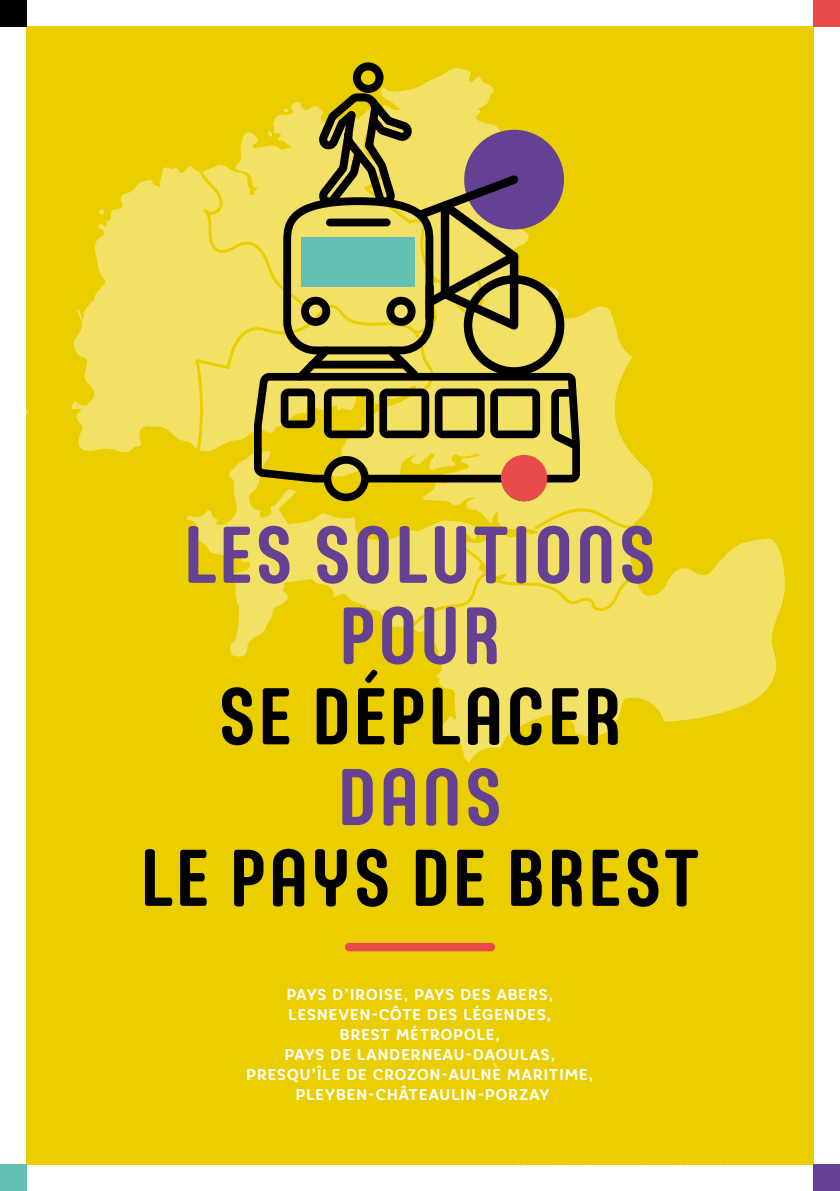
<style>
.page{position:relative;width:840px;height:1191px;background:#fff}
.page>*{position:absolute;margin:0;border:0;box-sizing:border-box;transform-origin:0 0}
.t1{font:700 79.8px "Core Mellow 67 Cn";letter-spacing:.03em;color:#000}
.t2{font:700 79.8px/80.8px "Core Mellow 67 Cn";letter-spacing:.03em;color:#644193;text-align:center}
.t3{font:700 15.6px/20px "Core Rhino 65";letter-spacing:.03em;color:#fff;text-align:center}
</style>
<div class="page">
<div style="left:26px;top:26px;width:787px;height:1138px;background:#eace00"></div>
<svg style="left:492px;top:1062px;width:5px;height:6px"></svg>
<svg style="left:483px;top:282px;width:169px;height:256px;fill:#f2e165"></svg>
<svg style="left:436px;top:538px;width:349px;height:224px;fill:#f2e165"></svg>
<svg style="left:186px;top:455px;width:297px;height:202px;fill:#f2e165"></svg>
<svg style="left:71px;top:166px;width:183px;height:289px;fill:#f2e165"></svg>
<div style="left:813px;top:1164px;width:26px;height:27px;background:#644193"></div>
<div style="left:0;top:1164px;width:26px;height:27px;background:#64bfb4"></div>
<div style="left:813px;top:0;width:26px;height:26px;background:#e94b4b"></div>
<div style="left:0;top:0;width:26px;height:26px;background:#000"></div>
<div style="left:349px;top:943px;width:141px;height:8px;background:#e94b4b"></div>
<svg style="left:254px;top:373px;width:325px;height:128px"></svg>
<div style="left:500px;top:455px;width:47px;height:46px;background:#e94b4b;border-radius:50%"></div>
<div style="left:353px;top:62px;width:30px;height:31px;border:8px solid #000;border-radius:50%"></div>
<div style="left:464px;top:130px;width:99px;height:99px;background:#644193;border-radius:50%"></div>
<div style="left:463px;top:275px;width:101px;height:101px;border:8px solid #000;border-radius:50%"></div>
<svg style="left:199px;top:66px;width:341px;height:386px"></svg>
<h1 class="t2" style="left:184px;top:511px;width:473px">LES SOLUTIONS<br>POUR</h1>
<h1 class="t1" style="left:218px;top:656px;width:405px">SE DÉPLACER</h1>
<h1 class="t2" style="left:337px;top:753px;width:166px">DANS</h1>
<h1 class="t1" style="left:140px;top:818px;width:560px">LE PAYS DE BREST</h1>
<p class="t3" style="left:246px;top:984px;width:349px">PAYS D’IROISE, PAYS DES ABERS,<br>LESNEVEN-CÔTE DES LÉGENDES,<br>BREST MÉTROPOLE,<br>PAYS DE LANDERNEAU-DAOULAS,<br>PRESQU’ÎLE DE CROZON-AULNE MARITIME,<br>PLEYBEN-CHÂTEAULIN-PORZAY</p>
</div>
